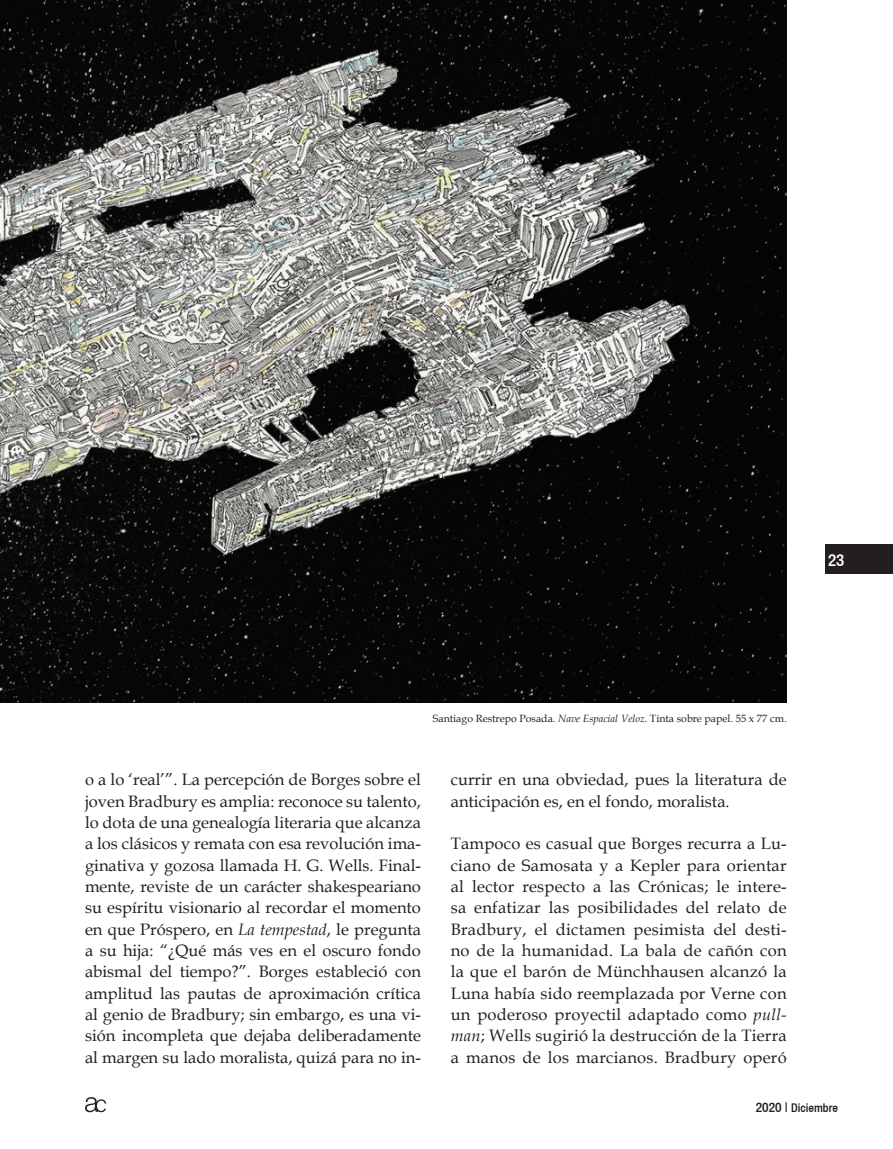
<style>
.page{position:relative;width:893px;height:1149px;background:#fff}
.page>*{position:absolute;margin:0;border:0;box-sizing:border-box;transform-origin:0 0}
.t1{font:500 condensed 16.95px "Helvetica 67";color:#fff}
.t2{font:16.5px/21.3px "Book Antiqua";color:#231f20;text-align:justify}
.t3{font:500 condensed 12px "Helvetica 67";color:#231f20}
.t4{font:10.5px "Book Antiqua";color:#231f20}
.s1{font-style:italic}
.s2{font-size:13.5px}
</style>
<div class="page">
<div style="left:825px;top:544px;width:68px;height:29px;background:#231f20"></div>
<svg style="left:85px;top:1097px;width:21px;height:14px"></svg>
<img style="left:0;top:0;width:787px;height:702px">
<p class="t1" style="left:828px;top:549px;width:18px">23</p>
<p class="t4" style="left:433px;top:710px;width:355px">Santiago Restrepo Posada. <span class="s1">Nave Espacial Veloz.</span> Tinta sobre papel. 55 x 77 cm.</p>
<p class="t2" style="left:85px;top:768px;width:337px">o a lo ‘real’”. La percepción de Borges sobre el joven Bradbury es amplia: reconoce su talento, lo dota de una genealogía literaria que alcanza a los clásicos y remata con esa revolución ima&shy;ginativa y gozosa llamada H. G. Wells. Final&shy;mente, reviste de un carácter shakespeariano su espíritu visionario al recordar el momento en que Próspero, en <span class="s1">La tempestad</span>, le pregunta a su hija: “¿Qué más ves en el oscuro fondo abismal del tiempo?”. Borges estableció con amplitud las pautas de aproximación crítica al genio de Bradbury; sin embargo, es una vi&shy;sión incompleta que dejaba deliberadamente al margen su lado moralista, quizá para no in-</p>
<p class="t2" style="left:451px;top:768px;width:337px">currir en una obviedad, pues la literatura de anticipación es, en el fondo, moralista.</p>
<p class="t2" style="left:451px;top:832px;width:337px">Tampoco es casual que Borges recurra a Lu&shy;ciano de Samosata y a Kepler para orientar al lector respecto a las Crónicas; le intere&shy;sa enfatizar las posibilidades del relato de Bradbury, el dictamen pesimista del desti&shy;no de la humanidad. La bala de cañón con la que el barón de Münchhausen alcanzó la Luna había sido reemplazada por Verne con un poderoso proyectil adaptado como <span class="s1">pull&shy;man</span>; Wells sugirió la destrucción de la Tierra a manos de los marcianos. Bradbury operó</p>
<p class="t3" style="left:756px;top:1100px;width:84px"><span class="s2">2020 |</span> Diciembre</p>
</div>
